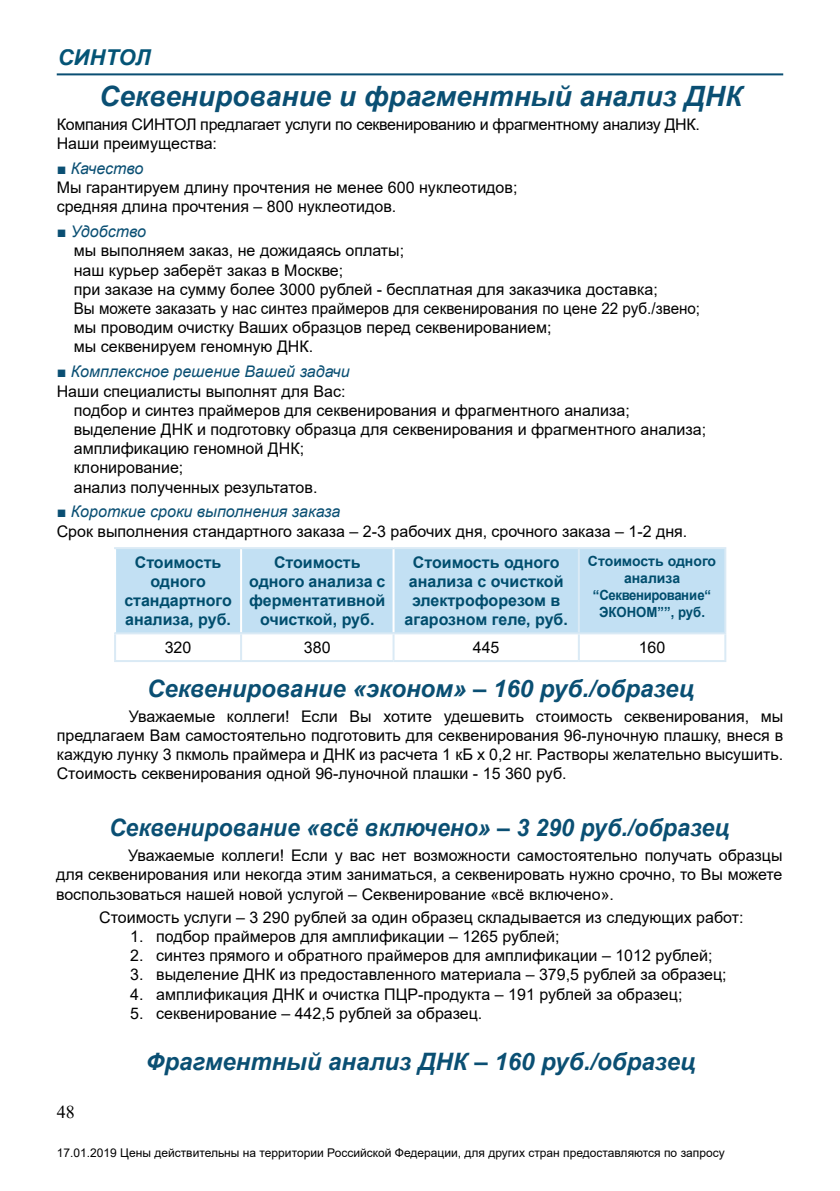
<style>
.page{position:relative;width:840px;height:1191px;background:#fff}
.page>*{position:absolute;margin:0;border:0;box-sizing:border-box;transform-origin:0 0}
.t1{font:italic 700 28px "Arial";color:#0a4f73}
.t2{font:italic 700 24px "Arial";color:#0a4f73}
.t3{font:italic 700 24px "Arial";color:#0a4f73;scale:.96 1}
.t4{font:italic 700 22px "Arial";color:#045476}
.t5{font:18px "Times New Roman";color:#000}
.t6{font:16px/19.2px "Arial";color:#000}
.t7{font:700 16px/19.2px "Arial";color:#004d6d;text-align:center}
.t8{font:16px/19.2px "Arial";letter-spacing:-.02em;color:#000}
.t9{font:italic 16px "Arial";color:#0a4f73}
.t10{font:700 14px/16.8px "Arial";color:#004d6d;text-align:center}
.t11{font:12px "Arial";color:#000}
.s1{color:#0a4f73}
.s2{font-style:italic;color:#0a4f73}
.s3{font-style:normal}
</style>
<div class="page">
<div style="left:56px;top:47px;width:727px;height:29px;border:2px solid #fff"></div>
<hr style="left:57px;top:73px;width:725px;height:2px;background:#0a4f73">
<div style="left:116px;top:549px;width:608px;height:83px;background:#c2e0f3"></div>
<hr style="left:240px;top:549px;width:2px;height:83px;background:#fff">
<hr style="left:392px;top:549px;width:2px;height:83px;background:#fff">
<hr style="left:114px;top:547px;width:127px;height:2px;background:#daeaf5">
<hr style="left:241px;top:547px;width:152px;height:2px;background:#daeaf5">
<hr style="left:393px;top:547px;width:185px;height:2px;background:#daeaf5">
<hr style="left:578px;top:547px;width:148px;height:2px;background:#daeaf5">
<hr style="left:577px;top:549px;width:2px;height:83px;background:#daeaf5">
<hr style="left:724px;top:549px;width:2px;height:83px;background:#daeaf5">
<hr style="left:114px;top:632px;width:127px;height:2px;background:#daeaf5">
<hr style="left:114px;top:634px;width:2px;height:26px;background:#daeaf5">
<hr style="left:241px;top:632px;width:152px;height:2px;background:#daeaf5">
<hr style="left:240px;top:634px;width:2px;height:26px;background:#daeaf5">
<hr style="left:393px;top:632px;width:185px;height:2px;background:#daeaf5">
<hr style="left:392px;top:634px;width:2px;height:26px;background:#daeaf5">
<hr style="left:578px;top:632px;width:148px;height:2px;background:#daeaf5">
<hr style="left:577px;top:634px;width:2px;height:26px;background:#daeaf5">
<hr style="left:724px;top:634px;width:2px;height:26px;background:#daeaf5">
<hr style="left:114px;top:660px;width:127px;height:2px;background:#daeaf5">
<hr style="left:241px;top:660px;width:152px;height:2px;background:#daeaf5">
<hr style="left:393px;top:660px;width:185px;height:2px;background:#daeaf5">
<hr style="left:578px;top:660px;width:148px;height:2px;background:#daeaf5">
<h3 class="t4" style="left:58px;top:43px;width:94px">СИНТОЛ</h3>
<h1 class="t1" style="left:99px;top:78px;width:644px">Секвенирование и фрагментный анализ ДНК</h1>
<p class="t8" style="left:57px;top:114px;width:644px">Компания СИНТОЛ предлагает услуги по секвенированию и фрагментному анализу ДНК.<br>Наши преимущества:</p>
<p class="t6" style="left:57px;top:159px;width:462px"><span class="s1">■</span> <span class="s2">Качество<br></span>Мы гарантируем длину прочтения не менее 600 нуклеотидов; средняя длина прочтения – 800 нуклеотидов.</p>
<p class="t6" style="left:74px;top:222px;width:627px;text-indent:-17px"><span class="s1">■</span> <span class="s2">Удобство<br></span>мы выполняем заказ, не дожидаясь оплаты;<br>наш курьер заберёт заказ в Москве;<br>при заказе на сумму более 3000 рублей - бесплатная для заказчика доставка;<br>Вы можете заказать у нас синтез праймеров для секвенирования по цене 22 руб./звено; мы проводим очистку Ваших образцов перед секвенированием;<br>мы секвенируем геномную ДНК.</p>
<p class="t9" style="left:57px;top:361px;width:294px"><span class="s3">■</span> Комплексное решение Вашей задачи</p>
<p class="t6" style="left:57px;top:381px;width:290px">Наши специалисты выполнят для Вас:</p>
<p class="t6" style="left:74px;top:400px;width:557px">подбор и синтез праймеров для секвенирования и фрагментного анализа;</p>
<p class="t6" style="left:74px;top:419px;width:633px">выделение ДНК и подготовку образца для секвенирования и фрагментного анализа;</p>
<p class="t6" style="left:74px;top:439px;width:232px">амплификацию геномной ДНК;</p>
<p class="t6" style="left:74px;top:458px;width:111px">клонирование;</p>
<p class="t6" style="left:74px;top:477px;width:245px">анализ полученных результатов.</p>
<p class="t6" style="left:57px;top:502px;width:631px"><span class="s1">■</span> <span class="s2">Короткие сроки выполнения заказа<br></span>Срок выполнения стандартного заказа – 2-3 рабочих дня, срочного заказа – 1-2 дня.</p>
<p class="t7" style="left:124px;top:553px;width:109px">Стоимость одного стандартного анализа, руб.</p>
<p class="t7" style="left:249px;top:553px;width:138px">Стоимость одного анализа с ферментативной очисткой, руб.</p>
<p class="t7" style="left:404px;top:553px;width:165px">Стоимость одного анализа с очисткой электрофорезом в агарозном геле, руб.</p>
<p class="t10" style="left:587px;top:553px;width:130px">Стоимость одного анализа “Секвенирование“<br>ЭКОНОМ””, руб.</p>
<p class="t6" style="left:165px;top:637px;width:28px">320</p>
<p class="t6" style="left:304px;top:637px;width:28px">380</p>
<p class="t6" style="left:472px;top:637px;width:28px">445</p>
<p class="t6" style="left:638px;top:637px;width:28px">160</p>
<h2 class="t2" style="left:147px;top:672px;width:548px">Секвенирование «эконом» – 160 руб./образец</h2>
<p class="t6" style="left:57px;top:706px;width:727px;text-align:justify;text-indent:72px">Уважаемые коллеги! Если Вы хотите удешевить стоимость секвенирования, мы предлагаем Вам самостоятельно подготовить для секвенирования 96-луночную плашку, внеся в каждую лунку 3 пкмоль праймера и ДНК из расчета 1 кБ х 0,2 нг. Растворы желательно высушить.<br>Стоимость секвенирования одной 96-луночной плашки - 15 360 руб.</p>
<h2 class="t3" style="left:109px;top:811px;width:647px">Секвенирование «всё включено» – 3 290 руб./образец</h2>
<p class="t6" style="left:56px;top:846px;width:727px;text-align:justify;text-indent:72px">Уважаемые коллеги! Если у вас нет возможности самостоятельно получать образцы для секвенирования или некогда этим заниматься, а секвенировать нужно срочно, то Вы можете воспользоваться нашей новой услугой – Секвенирование «всё включено».</p>
<p class="t5" style="left:57px;top:1099px;width:19px">48</p>
<p class="t6" style="left:99px;top:907px;width:645px">Стоимость услуги – 3 290 рублей за один образец складывается из следующих работ:</p>
<p class="t6" style="left:130px;top:926px;width:430px">1. подбор праймеров для амплификации – 1265 рублей;</p>
<p class="t6" style="left:130px;top:945px;width:583px">2. синтез прямого и обратного праймеров для амплификации – 1012 рублей;</p>
<p class="t6" style="left:130px;top:965px;width:597px">3. выделение ДНК из предоставленного материала – 379,5 рублей за образец;</p>
<p class="t6" style="left:130px;top:984px;width:553px">4. амплификация ДНК и очистка ПЦР-продукта – 191 рублей за образец;</p>
<p class="t6" style="left:130px;top:1003px;width:353px">5. секвенирование – 442,5 рублей за образец.</p>
<h2 class="t2" style="left:146px;top:1045px;width:551px">Фрагментный анализ ДНК – 160 руб./образец</h2>
<p class="t11" style="left:57px;top:1144px;width:669px">17.01.2019 Цены действительны на территории Российской Федерации, для других стран предоставляются по запросу</p>
</div>
